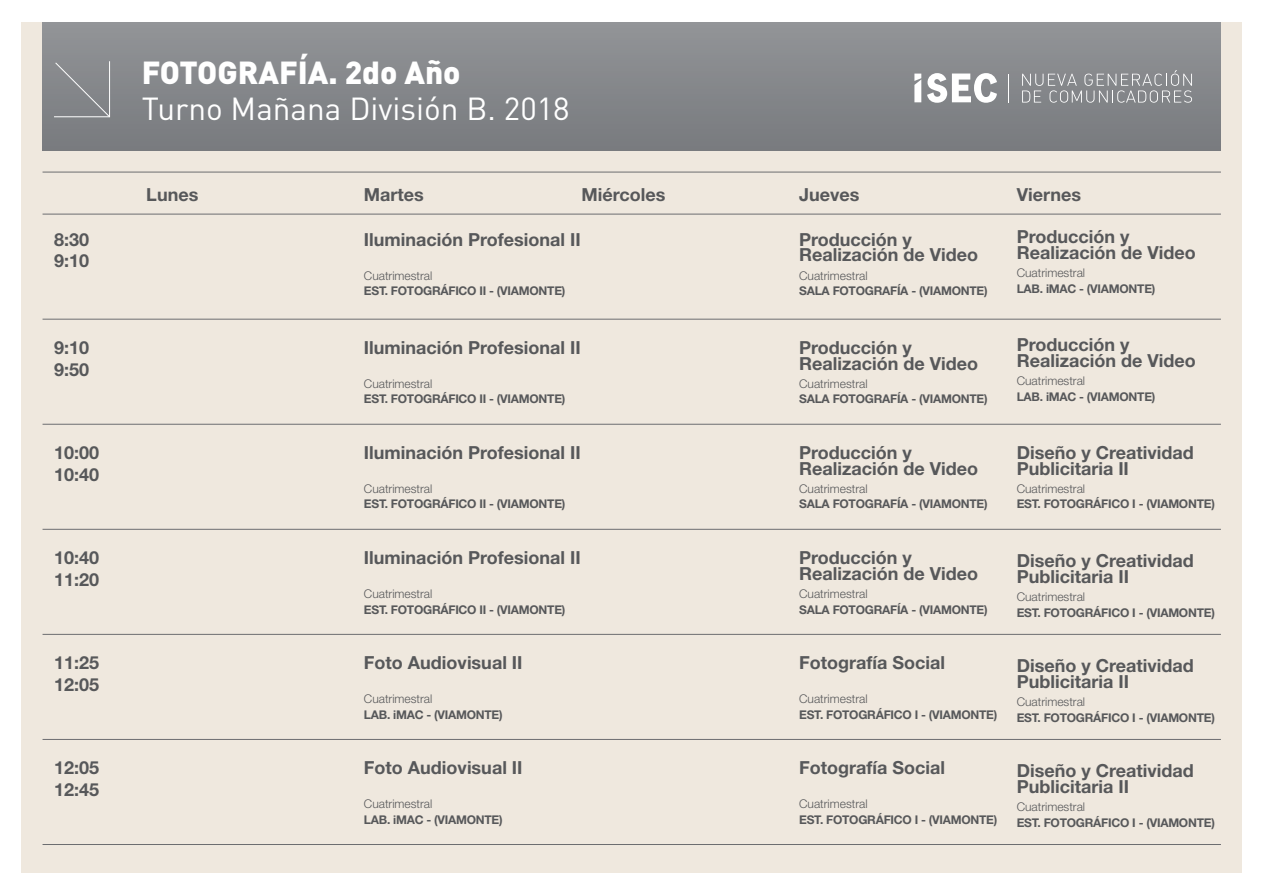
<style>
.page{position:relative;width:1265px;height:895px;background:#fff}
.page>*{position:absolute;margin:0;border:0;box-sizing:border-box;transform-origin:0 0}
.t1{font:31.5px "DIN Pro";color:#fff}
.t2{font:900 31.5px "DIN Pro";color:#fff}
.t3{font:700 18px/15.6px "Helvetica Neue LT Std";color:#57585a}
.t4{font:700 12px "Helvetica Neue LT Std";letter-spacing:-.02em;color:#57585a}
.t5{font:300 12px "Helvetica Neue LT Std";color:#57585a}
</style>
<div class="page">
<div style="left:21px;top:22px;width:1221px;height:850px;background:#efe8de"></div>
<div style="left:43px;top:22px;width:1177px;height:129px;background:#85878a"></div>
<svg style="left:1022px;top:70px;width:169px;height:33px"></svg>
<svg style="left:927px;top:73px;width:70px;height:30px"></svg>
<svg style="left:914px;top:74px;width:7px;height:28px"></svg>
<hr style="left:43px;top:172px;width:1177px;height:1px;background:#6c6d70">
<hr style="left:43px;top:214px;width:1177px;height:1px;background:#6c6d70">
<hr style="left:43px;top:319px;width:1177px;height:1px;background:#6c6d70">
<hr style="left:43px;top:424px;width:1177px;height:1px;background:#6c6d70">
<hr style="left:43px;top:529px;width:1177px;height:1px;background:#6c6d70">
<hr style="left:43px;top:634px;width:1177px;height:1px;background:#6c6d70">
<hr style="left:43px;top:739px;width:1177px;height:1px;background:#6c6d70">
<hr style="left:43px;top:844px;width:1177px;height:1px;background:#6c6d70">
<svg style="left:54px;top:61px;width:57px;height:57px"></svg>
<h1 class="t2" style="left:142px;top:51px;width:320px">FOTOGRAFÍA. 2do Año</h1>
<h1 class="t1" style="left:142px;top:87px;width:429px">Turno Mañana División B. 2018</h1>
<p class="t3" style="left:146px;top:186px;width:54px">Lunes</p>
<p class="t3" style="left:364px;top:186px;width:61px">Martes</p>
<p class="t3" style="left:581px;top:186px;width:85px">Miércoles</p>
<p class="t3" style="left:799px;top:186px;width:62px">Jueves</p>
<p class="t3" style="left:1016px;top:186px;width:66px">Viernes</p>
<p class="t3" style="left:54px;top:228px;width:37px;line-height:21.6px">8:30<br>9:10</p>
<p class="t3" style="left:364px;top:231px;width:218px">Iluminación Profesional II</p>
<p class="t5" style="left:364px;top:268px;width:70px">Cuatrimestral</p>
<p class="t4" style="left:364px;top:283px;width:203px">EST. FOTOGRÁFICO II - (VIAMONTE)</p>
<p class="t3" style="left:799px;top:231px;width:180px">Producción y<br>Realización de Video</p>
<p class="t5" style="left:799px;top:268px;width:70px">Cuatrimestral</p>
<p class="t4" style="left:799px;top:283px;width:190px">SALA FOTOGRAFÍA - (VIAMONTE)</p>
<p class="t3" style="left:1016px;top:229px;width:180px">Producción y<br>Realización de Video</p>
<p class="t5" style="left:1016px;top:265px;width:70px">Cuatrimestral</p>
<p class="t4" style="left:1016px;top:281px;width:140px">LAB. iMAC - (VIAMONTE)</p>
<p class="t3" style="left:54px;top:336px;width:37px;line-height:21.6px">9:10<br>9:50</p>
<p class="t3" style="left:364px;top:339px;width:218px">Iluminación Profesional II</p>
<p class="t5" style="left:364px;top:376px;width:70px">Cuatrimestral</p>
<p class="t4" style="left:364px;top:391px;width:203px">EST. FOTOGRÁFICO II - (VIAMONTE)</p>
<p class="t3" style="left:799px;top:339px;width:180px">Producción y<br>Realización de Video</p>
<p class="t5" style="left:799px;top:376px;width:70px">Cuatrimestral</p>
<p class="t4" style="left:799px;top:391px;width:190px">SALA FOTOGRAFÍA - (VIAMONTE)</p>
<p class="t3" style="left:1016px;top:337px;width:180px">Producción y<br>Realización de Video</p>
<p class="t5" style="left:1016px;top:373px;width:70px">Cuatrimestral</p>
<p class="t4" style="left:1016px;top:389px;width:140px">LAB. iMAC - (VIAMONTE)</p>
<p class="t3" style="left:54px;top:441px;width:47px;line-height:21.6px">10:00<br>10:40</p>
<p class="t3" style="left:364px;top:444px;width:218px">Iluminación Profesional II</p>
<p class="t5" style="left:364px;top:481px;width:70px">Cuatrimestral</p>
<p class="t4" style="left:364px;top:496px;width:203px">EST. FOTOGRÁFICO II - (VIAMONTE)</p>
<p class="t3" style="left:799px;top:444px;width:180px">Producción y<br>Realización de Video</p>
<p class="t5" style="left:799px;top:481px;width:70px">Cuatrimestral</p>
<p class="t4" style="left:799px;top:496px;width:190px">SALA FOTOGRAFÍA - (VIAMONTE)</p>
<p class="t3" style="left:1016px;top:444px;width:178px">Diseño y Creatividad<br>Publicitaria II</p>
<p class="t5" style="left:1016px;top:481px;width:70px">Cuatrimestral</p>
<p class="t4" style="left:1016px;top:496px;width:200px">EST. FOTOGRÁFICO I - (VIAMONTE)</p>
<p class="t3" style="left:54px;top:546px;width:47px;line-height:21.6px">10:40<br>11:20</p>
<p class="t3" style="left:364px;top:549px;width:218px">Iluminación Profesional II</p>
<p class="t5" style="left:364px;top:586px;width:70px">Cuatrimestral</p>
<p class="t4" style="left:364px;top:601px;width:203px">EST. FOTOGRÁFICO II - (VIAMONTE)</p>
<p class="t3" style="left:799px;top:549px;width:180px">Producción y<br>Realización de Video</p>
<p class="t5" style="left:799px;top:586px;width:70px">Cuatrimestral</p>
<p class="t4" style="left:799px;top:601px;width:190px">SALA FOTOGRAFÍA - (VIAMONTE)</p>
<p class="t3" style="left:1016px;top:552px;width:178px">Diseño y Creatividad<br>Publicitaria II</p>
<p class="t5" style="left:1016px;top:589px;width:70px">Cuatrimestral</p>
<p class="t4" style="left:1016px;top:604px;width:200px">EST. FOTOGRÁFICO I - (VIAMONTE)</p>
<p class="t3" style="left:54px;top:651px;width:47px;line-height:21.6px">11:25<br>12:05</p>
<p class="t3" style="left:364px;top:654px;width:160px">Foto Audiovisual II</p>
<p class="t5" style="left:364px;top:691px;width:70px">Cuatrimestral</p>
<p class="t4" style="left:364px;top:706px;width:140px">LAB. iMAC - (VIAMONTE)</p>
<p class="t3" style="left:799px;top:654px;width:147px">Fotografía Social</p>
<p class="t5" style="left:799px;top:691px;width:70px">Cuatrimestral</p>
<p class="t4" style="left:799px;top:706px;width:200px">EST. FOTOGRÁFICO I - (VIAMONTE)</p>
<p class="t3" style="left:1016px;top:657px;width:178px">Diseño y Creatividad<br>Publicitaria II</p>
<p class="t5" style="left:1016px;top:694px;width:70px">Cuatrimestral</p>
<p class="t4" style="left:1016px;top:709px;width:200px">EST. FOTOGRÁFICO I - (VIAMONTE)</p>
<p class="t3" style="left:54px;top:756px;width:47px;line-height:21.6px">12:05<br>12:45</p>
<p class="t3" style="left:364px;top:759px;width:160px">Foto Audiovisual II</p>
<p class="t5" style="left:364px;top:796px;width:70px">Cuatrimestral</p>
<p class="t4" style="left:364px;top:811px;width:140px">LAB. iMAC - (VIAMONTE)</p>
<p class="t3" style="left:799px;top:759px;width:147px">Fotografía Social</p>
<p class="t5" style="left:799px;top:796px;width:70px">Cuatrimestral</p>
<p class="t4" style="left:799px;top:811px;width:200px">EST. FOTOGRÁFICO I - (VIAMONTE)</p>
<p class="t3" style="left:1016px;top:762px;width:178px">Diseño y Creatividad<br>Publicitaria II</p>
<p class="t5" style="left:1016px;top:799px;width:70px">Cuatrimestral</p>
<p class="t4" style="left:1016px;top:814px;width:200px">EST. FOTOGRÁFICO I - (VIAMONTE)</p>
</div>
